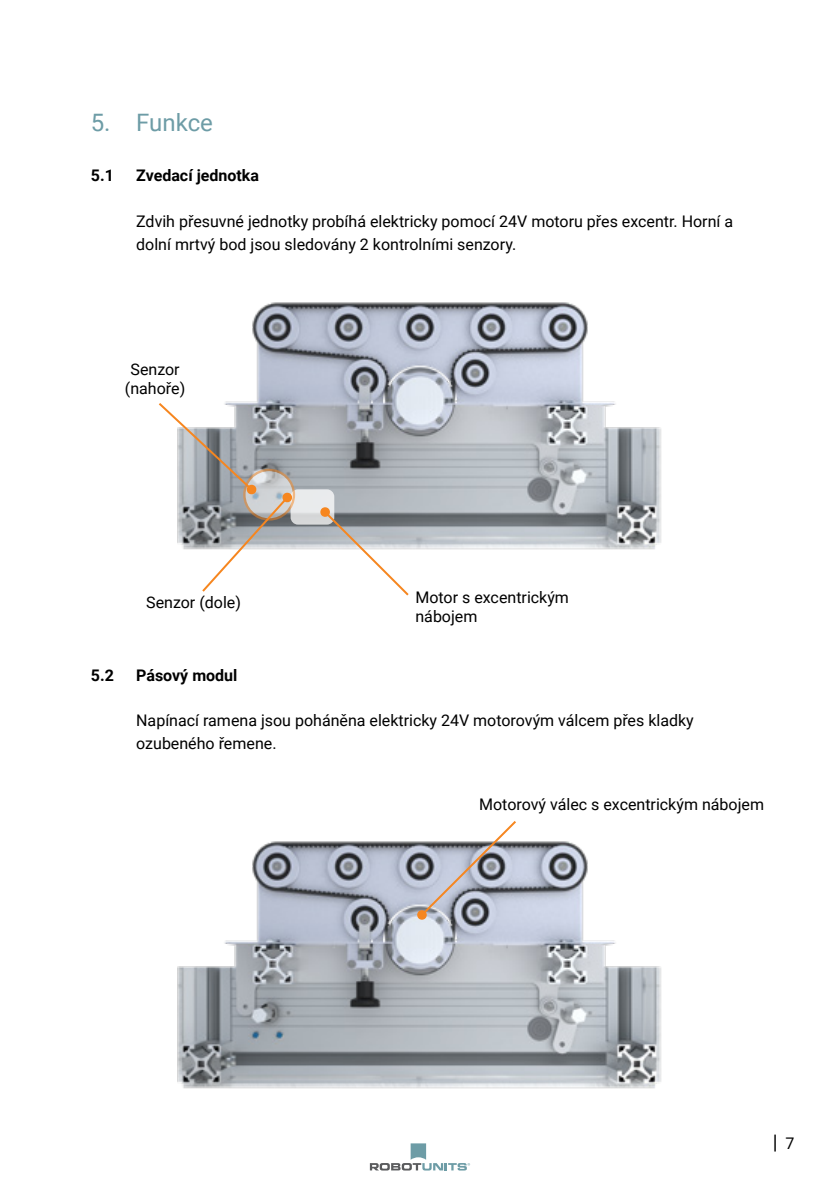
<style>
.page{position:relative;width:840px;height:1191px;background:#fff}
.page>*{position:absolute;margin:0;border:0;box-sizing:border-box;transform-origin:0 0}
.t1{font:24px "Roboto";color:#6d9ca6}
.t2{font:20px "Roboto";color:#000}
.t3{font:16px/22.6px "Roboto";color:#000}
.t4{font:700 16px "Roboto";color:#000}
.s1{font-size:16px}
</style>
<div class="page">
<svg style="left:369px;top:1143px;width:101px;height:27px"></svg>
<img style="left:252px;top:302px;width:410px;height:248px">
<svg style="left:290px;top:489px;width:44px;height:35px"></svg>
<svg style="left:158px;top:401px;width:134px;height:191px"></svg>
<svg style="left:320px;top:507px;width:90px;height:89px"></svg>
<img style="left:177px;top:841px;width:485px;height:248px">
<svg style="left:416px;top:821px;width:102px;height:99px"></svg>
<h1 class="t1" style="left:91px;top:106px;width:124px">5. Funkce</h1>
<p class="t4" style="left:91px;top:165px;width:25px">5.1</p>
<p class="t4" style="left:136px;top:165px;width:124px">Zvedací jednotka</p>
<p class="t3" style="left:136px;top:209px;width:598px">Zdvih přesuvné jednotky probíhá elektricky pomocí 24V motoru přes excentr. Horní a dolní mrtvý bod jsou sledovány 2 kontrolními senzory.</p>
<p class="t3" style="left:125px;top:359px;width:62px;line-height:19.2px;text-align:center">Senzor (nahoře)</p>
<p class="t3" style="left:146px;top:590px;width:96px">Senzor (dole)</p>
<p class="t3" style="left:415px;top:587px;width:155px;line-height:19.2px">Motor s excentrickým nábojem</p>
<p class="t4" style="left:91px;top:663px;width:25px">5.2</p>
<p class="t4" style="left:136px;top:663px;width:103px">Pásový modul</p>
<p class="t3" style="left:136px;top:708px;width:558px">Napínací ramena jsou poháněna elektricky 24V motorovým válcem přes kladky ozubeného řemene.</p>
<p class="t3" style="left:479px;top:793px;width:286px">Motorový válec s excentrickým nábojem</p>
<p class="t2" style="left:772px;top:1128px;width:23px">| <span class="s1">7</span></p>
</div>
